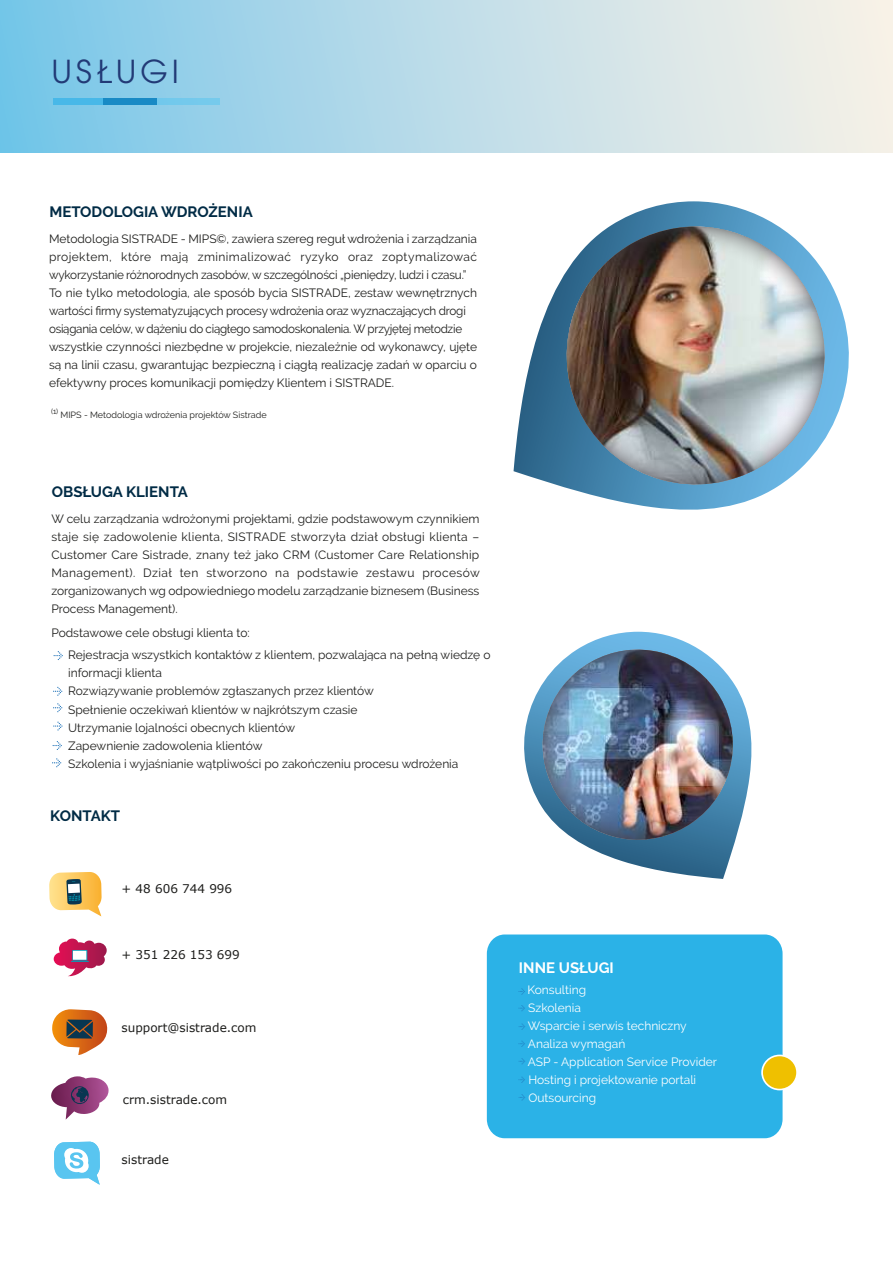
<style>
.page{position:relative;width:893px;height:1263px;background:#fff}
.page>*{position:absolute;margin:0;border:0;box-sizing:border-box;transform-origin:0 0}
.t1{font:31.5px "ITC Avant Garde Pro";letter-spacing:.125em;color:#223a76}
.t2{font:700 15px "Raleway";color:#002b45}
.t3{font:700 15px "Raleway";color:#fff}
.t4{font:12px/18px "Raleway";color:#1d1d1b}
.t5{font:12px/18px "Raleway";color:#fff}
.t6{font:12px "Verdana";color:#1d1d1b}
.t7{font:9px "Raleway";color:#1d1d1b}
.t8{font:7.5px "Raleway";color:#1d1d1b}
</style>
<div class="page">
<div style="left:0;top:0;width:893px;height:153px;background:linear-gradient(to right,#77c6e9,#fdf2e8)"></div>
<svg style="left:54px;top:651px;width:9px;height:9px"></svg>
<svg style="left:53px;top:703px;width:9px;height:9px"></svg>
<svg style="left:53px;top:687px;width:9px;height:9px"></svg>
<svg style="left:53px;top:721px;width:10px;height:9px"></svg>
<svg style="left:53px;top:741px;width:9px;height:9px"></svg>
<svg style="left:52px;top:758px;width:9px;height:9px"></svg>
<svg style="left:52px;top:1009px;width:56px;height:46px"></svg>
<svg style="left:51px;top:1076px;width:58px;height:43px"></svg>
<svg style="left:49px;top:872px;width:53px;height:44px"></svg>
<svg style="left:54px;top:938px;width:53px;height:39px"></svg>
<div style="left:487px;top:934px;width:295px;height:204px;background:#2bb2e7;border-radius:18px"></div>
<svg style="left:761px;top:1054px;width:37px;height:36px"></svg>
<div style="left:763px;top:1056px;width:33px;height:33px;background:#efc000;border-radius:50%"></div>
<svg style="left:519px;top:988px;width:6px;height:7px"></svg>
<svg style="left:519px;top:1005px;width:6px;height:6px"></svg>
<svg style="left:519px;top:1023px;width:6px;height:7px"></svg>
<svg style="left:519px;top:1041px;width:6px;height:6px"></svg>
<svg style="left:519px;top:1058px;width:6px;height:6px"></svg>
<svg style="left:519px;top:1077px;width:6px;height:6px"></svg>
<svg style="left:519px;top:1094px;width:6px;height:6px"></svg>
<div style="left:53px;top:98px;width:167px;height:6px;background:#74c9ec"></div>
<div style="left:53px;top:98px;width:104px;height:6px;background:#198ac5"></div>
<div style="left:53px;top:98px;width:50px;height:6px;background:#48b8e8"></div>
<svg style="left:54px;top:1142px;width:46px;height:43px"></svg>
<svg style="left:513px;top:201px;width:336px;height:309px"></svg>
<svg style="left:552px;top:212px;width:287px;height:8px"></svg>
<img style="left:552px;top:220px;width:287px;height:279px">
<svg style="left:524px;top:632px;width:228px;height:247px"></svg>
<img style="left:532px;top:639px;width:211px;height:211px">
<h1 class="t1" style="left:52px;top:52px;width:129px">USŁUGI</h1>
<p class="t2" style="left:50px;top:203px;width:205px">METODOLOGIA WDROŻENIA</p>
<p class="t4" style="left:49px;top:230px;width:430px">Metodologia SISTRADE - MIPS©, zawiera szereg reguł wdrożenia i zarządzania projektem, które mają zminimalizować ryzyko oraz zoptymalizować wykorzystanie różnorodnych zasobów, w szczególności „pieniędzy, ludzi i czasu.” To nie tylko metodologia, ale sposób bycia SISTRADE, zestaw wewnętrznych wartości firmy systematyzujących procesy wdrożenia oraz wyznaczających drogi osiągania celów, w dążeniu do ciągłego samodoskonalenia. W przyjętej metodzie wszystkie czynności niezbędne w projekcie, niezależnie od wykonawcy, ujęte są na linii czasu, gwarantując bezpieczną i ciągłą realizację zadań w oparciu o efektywny proces komunikacji pomiędzy Klientem i SISTRADE.</p>
<p class="t8" style="left:51px;top:407px;width:9px">(1)</p>
<p class="t7" style="left:61px;top:410px;width:208px">MIPS - Metodologia wdrożenia projektów Sistrade</p>
<p class="t2" style="left:52px;top:484px;width:138px">OBSŁUGA KLIENTA</p>
<p class="t4" style="left:51px;top:510px;width:430px;text-align:justify">W celu zarządzania wdrożonymi projektami, gdzie podstawowym czynnikiem staje się zadowolenie klienta, SISTRADE stworzyła dział obsługi klienta – Customer Care Sistrade, znany też jako CRM (Customer Care Relationship Management). Dział ten stworzono na podstawie zestawu procesów zorganizowanych wg odpowiedniego modelu zarządzanie biznesem (Business Process Management).</p>
<p class="t4" style="left:68px;top:622px;width:424px;line-height:22px;text-indent:-17px">Podstawowe cele obsługi klienta to:<br>Rejestracja wszystkich kontaktów z klientem, pozwalająca na pełną wiedzę o</p>
<p class="t4" style="left:68px;top:664px;width:392px">informacji klienta<br>Rozwiązywanie problemów zgłaszanych przez klientów<br>Spełnienie oczekiwań klientów w najkrótszym czasie<br>Utrzymanie lojalności obecnych klientów<br>Zapewnienie zadowolenia klientów<br>Szkolenia i wyjaśnianie wątpliwości po zakończeniu procesu wdrożenia</p>
<p class="t2" style="left:50px;top:807px;width:71px">KONTAKT</p>
<p class="t6" style="left:122px;top:880px;width:112px">+ 48 606 744 996</p>
<p class="t6" style="left:122px;top:946px;width:120px">+ 351 226 153 699</p>
<p class="t6" style="left:122px;top:1019px;width:136px">support@sistrade.com</p>
<p class="t6" style="left:123px;top:1091px;width:106px">crm.sistrade.com</p>
<p class="t6" style="left:122px;top:1151px;width:49px">sistrade</p>
<p class="t3" style="left:519px;top:959px;width:96px">INNE USŁUGI</p>
<p class="t5" style="left:527px;top:981px;width:191px">Konsulting<br>Szkolenia<br>Wsparcie i serwis techniczny<br>Analiza wymagań<br>ASP - Application Service Provider<br>Hosting i projektowanie portali<br>Outsourcing</p>
</div>
